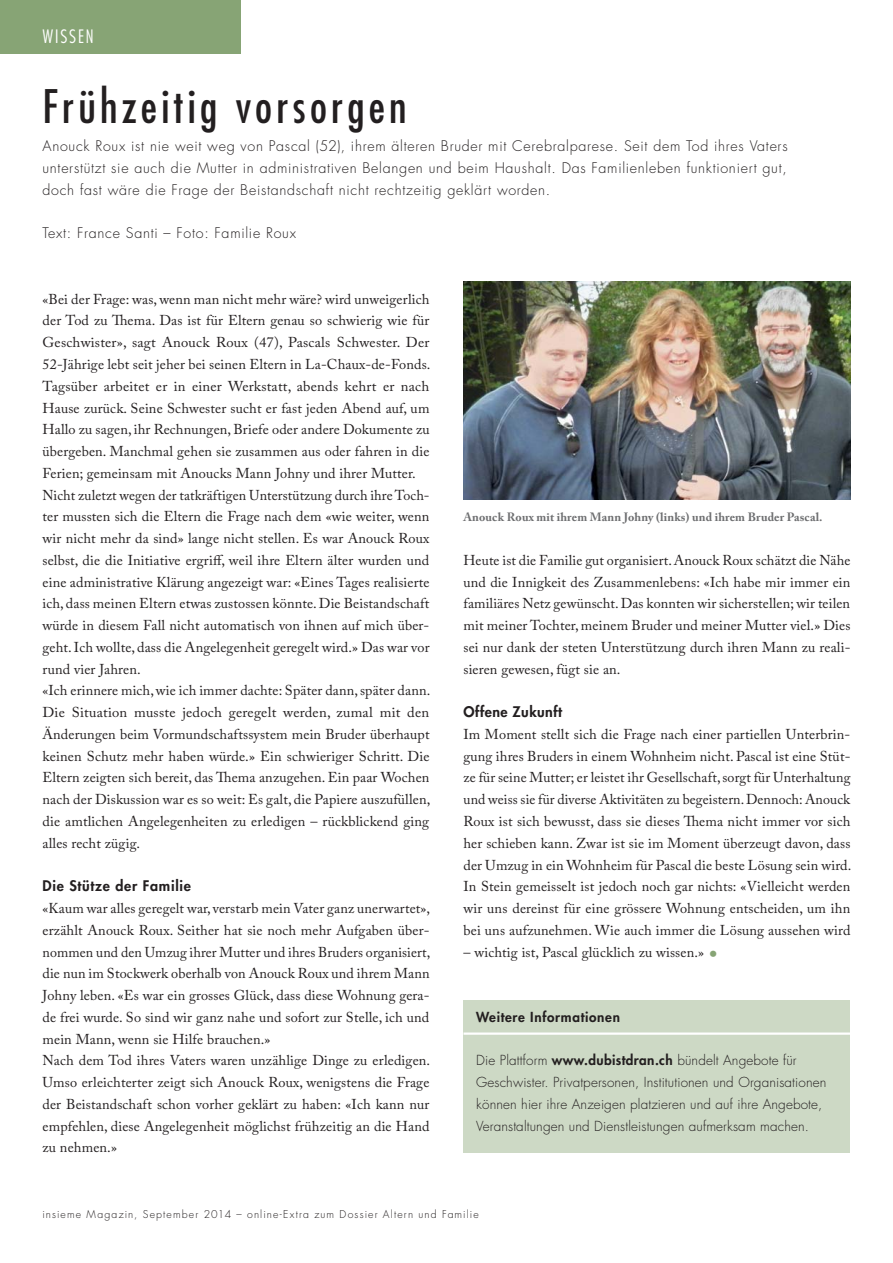
<style>
.page{position:relative;width:893px;height:1263px;background:#fff}
.page>*{position:absolute;margin:0;border:0;box-sizing:border-box;transform-origin:0 0}
.t1{font:condensed 45px "Futura";letter-spacing:.095em;color:#231f20}
.t2{font:300 condensed 18px "Futura";letter-spacing:.1em;color:#fff}
.t3{font:14.25px/21.8px "Adobe Caslon Pro";letter-spacing:.01em;color:#231f20}
.t4{font:300 14.25px/21.8px "Futura";letter-spacing:.05em;color:#231f20;text-align:justify}
.t5{font:800 14.25px "Futura";letter-spacing:.05em;color:#231f20}
.t6{font:800 14.25px "Futura";letter-spacing:.03em;color:#231f20}
.t7{font:300 13.5px/21.8px "Futura";letter-spacing:.01em;color:#231f20}
.t8{font:800 13.5px "Futura";letter-spacing:.05em;color:#231f20}
.t9{font:700 12px "Adobe Caslon Pro";letter-spacing:.01em;color:#6d6e70}
.t10{font:300 10.5px "Futura";letter-spacing:.11em;color:#231f20}
.s1{font-family:"Futura";font-weight:300;font-size:16.5px;color:#87a475}
.s2{font-weight:800}
</style>
<div class="page">
<div style="left:0;top:0;width:240px;height:53px;background:#87a475"></div>
<div style="left:463px;top:1000px;width:387px;height:152px;background:#cdd9c5"></div>
<hr style="left:463px;top:1032px;width:387px;height:3px;background:#fff">
<img style="left:463px;top:282px;width:387px;height:217px">
<p class="t2" style="left:43px;top:28px;width:53px">WISSEN</p>
<h1 class="t1" style="left:43px;top:86px;width:366px">Frühzeitig vorsorgen</h1>
<p class="t4" style="left:43px;top:136px;width:747px">Anouck Roux ist nie weit weg von Pascal (52), ihrem älteren Bruder mit Cerebralparese. Seit dem Tod ihres Vaters unterstützt sie auch die Mutter in administrativen Belangen und beim Haushalt. Das Familienleben funktioniert gut, doch fast wäre die Frage der Beistandschaft nicht rechtzeitig geklärt worden.</p>
<p class="t4" style="left:43px;top:224px;width:255px">Text: France Santi – Foto: Familie Roux</p>
<p class="t3" style="left:43px;top:289px;width:389px">«Bei der Frage: was, wenn man nicht mehr wäre? wird unweigerlich der Tod zu Thema. Das ist für Eltern genau so schwierig wie für Geschwister», sagt Anouck Roux (47), Pascals Schwester. Der 52-Jährige lebt seit jeher bei seinen Eltern in La-Chaux-de-Fonds.<br>Tagsüber arbeitet er in einer Werkstatt, abends kehrt er nach Hause zurück. Seine Schwester sucht er fast jeden Abend auf, um Hallo zu sagen, ihr Rechnungen, Briefe oder andere Dokumente zu übergeben. Manchmal gehen sie zusammen aus oder fahren in die Ferien; gemeinsam mit Anoucks Mann Johny und ihrer Mutter.<br>Nicht zuletzt wegen der tatkräftigen Unterstützung durch ihre Toch&shy;ter mussten sich die Eltern die Frage nach dem «wie weiter, wenn wir nicht mehr da sind» lange nicht stellen. Es war Anouck Roux selbst, die die Initiative ergriff, weil ihre Eltern älter wurden und eine administrative Klärung angezeigt war: «Eines Tages realisierte ich, dass meinen Eltern etwas zustossen könnte. Die Beistandschaft würde in diesem Fall nicht automatisch von ihnen auf mich über&shy;geht. Ich wollte, dass die Angelegenheit geregelt wird.» Das war vor rund vier Jahren.<br>«Ich erinnere mich, wie ich immer dachte: Später dann, später dann.<br>Die Situation musste jedoch geregelt werden, zumal mit den Änderungen beim Vormundschaftssystem mein Bruder überhaupt keinen Schutz mehr haben würde.» Ein schwieriger Schritt. Die Eltern zeigten sich bereit, das Thema anzugehen. Ein paar Wochen nach der Diskussion war es so weit: Es galt, die Papiere auszufüllen, die amtlichen Angelegenheiten zu erledigen – rückblickend ging alles recht zügig.</p>
<p class="t5" style="left:43px;top:879px;width:150px">Die Stütze der Familie</p>
<p class="t3" style="left:43px;top:899px;width:389px">«Kaum war alles geregelt war, verstarb mein Vater ganz unerwartet», erzählt Anouck Roux. Seither hat sie noch mehr Aufgaben über&shy;nommen und den Umzug ihrer Mutter und ihres Bruders organisiert, die nun im Stockwerk oberhalb von Anouck Roux und ihrem Mann Johny leben. «Es war ein grosses Glück, dass diese Wohnung gera&shy;de frei wurde. So sind wir ganz nahe und sofort zur Stelle, ich und mein Mann, wenn sie Hilfe brauchen.»<br>Nach dem Tod ihres Vaters waren unzählige Dinge zu erledigen.<br>Umso erleichterter zeigt sich Anouck Roux, wenigstens die Frage der Beistandschaft schon vorher geklärt zu haben: «Ich kann nur empfehlen, diese Angelegenheit möglichst frühzeitig an die Hand zu nehmen.»</p>
<p class="t9" style="left:463px;top:513px;width:361px">Anouck Roux mit ihrem Mann Johny (links) und ihrem Bruder Pascal.</p>
<p class="t3" style="left:463px;top:551px;width:388px;text-align:justify">Heute ist die Familie gut organisiert. Anouck Roux schätzt die Nähe und die Innigkeit des Zusammenlebens: «Ich habe mir immer ein familiäres Netz gewünscht. Das konnten wir sicherstellen; wir teilen mit meiner Tochter, meinem Bruder und meiner Mutter viel.» Dies sei nur dank der steten Unterstützung durch ihren Mann zu reali&shy;sieren gewesen, fügt sie an.</p>
<p class="t6" style="left:463px;top:705px;width:100px">Offene Zukunft</p>
<p class="t3" style="left:463px;top:725px;width:389px;text-align:justify">Im Moment stellt sich die Frage nach einer partiellen Unterbrin&shy;gung ihres Bruders in einem Wohnheim nicht. Pascal ist eine Stüt&shy;ze für seine Mutter; er leistet ihr Gesellschaft, sorgt für Unterhaltung und weiss sie für diverse Aktivitäten zu begeistern. Dennoch: Anouck Roux ist sich bewusst, dass sie dieses Thema nicht immer vor sich her schieben kann. Zwar ist sie im Moment überzeugt davon, dass der Umzug in ein Wohnheim für Pascal die beste Lösung sein wird.<br>In Stein gemeisselt ist jedoch noch gar nichts: «Vielleicht werden wir uns dereinst für eine grössere Wohnung entscheiden, um ihn bei uns aufzunehmen. Wie auch immer die Lösung aussehen wird</p>
<p class="t3" style="left:463px;top:942px;width:256px">– wichtig ist, Pascal glücklich zu wissen.» <span class="s1">•</span></p>
<p class="t8" style="left:476px;top:1010px;width:145px">Weitere Informationen</p>
<p class="t7" style="left:476px;top:1051px;width:352px">Die Plattform <span class="s2">www.dubistdran.ch</span> bündelt Angebote für Geschwister. Privatpersonen, Institutionen und Organisationen können hier ihre Anzeigen platzieren und auf ihre Angebote, Veranstaltungen und Dienstleistungen aufmerksam machen.</p>
<p class="t10" style="left:43px;top:1209px;width:438px">insieme Magazin, September 2014 – online-Extra zum Dossier Altern und Familie</p>
</div>
